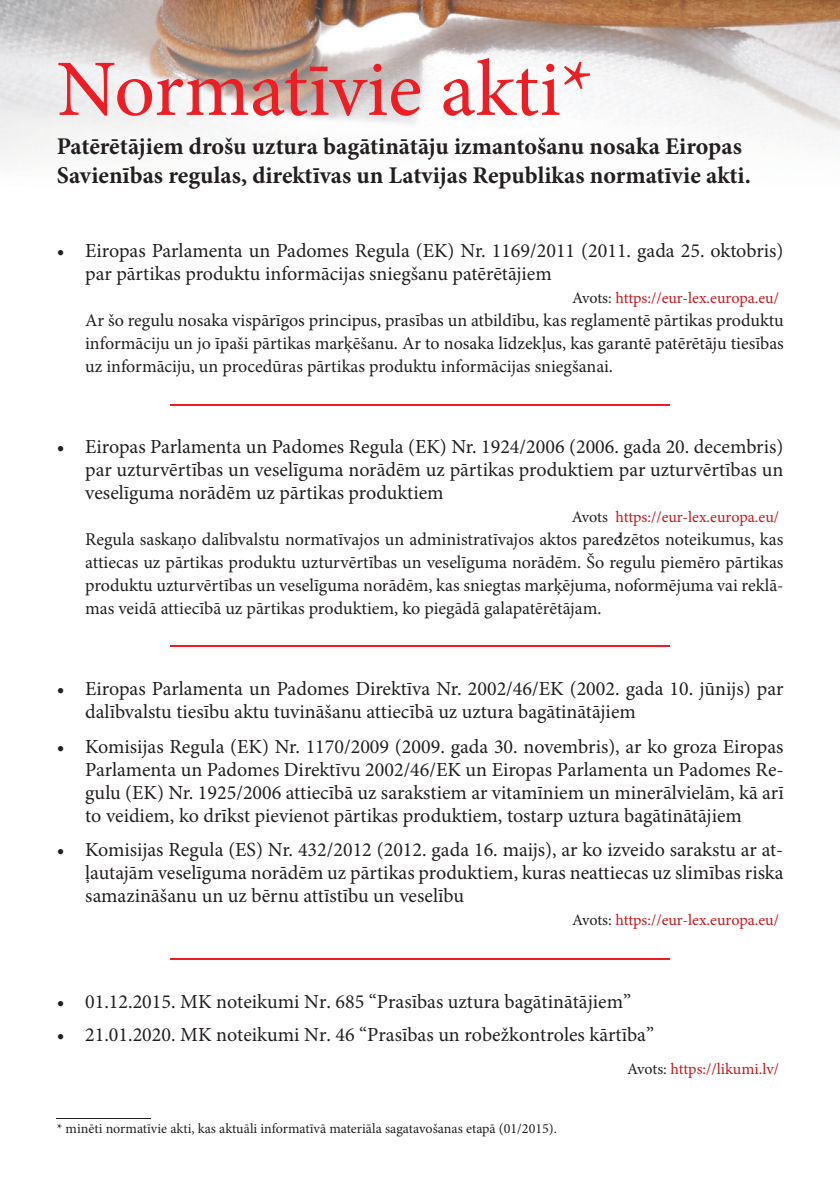
<style>
.page{position:relative;width:840px;height:1191px;background:#fff}
.page>*{position:absolute;margin:0;border:0;box-sizing:border-box;transform-origin:0 0}
.t1{font:80px "Minion Pro";color:#ee1d23}
.t2{font:700 24px/28.8px "Minion Pro";color:#231f20}
.t3{font:20px/23px "Minion Pro";color:#231f20;text-align:justify}
.t4{font:18px/23px "Minion Pro";color:#231f20;text-align:justify}
.t5{font:16px "Minion Pro";color:#c81920}
.t6{font:700 16px "Minion Pro";color:#231f20}
.t7{font:14px "Minion Pro";color:#231f20}
.s1{color:#231f20}
</style>
<div class="page">
<img style="left:0;top:0;width:839px;height:161px">
<hr style="left:170px;top:405px;width:499px;height:1px;background:#ee1d23">
<hr style="left:170px;top:645px;width:499px;height:1px;background:#ee1d23">
<hr style="left:170px;top:958px;width:499px;height:1px;background:#ee1d23">
<hr style="left:57px;top:1117px;width:94px;height:1px;background:#231f20">
<h1 class="t1" style="left:57px;top:36px;width:537px">Normatīvie akti*</h1>
<p class="t2" style="left:57px;top:131px;width:695px">Patērētājiem drošu uztura bagātinātāju izmantošanu nosaka Eiropas<br>Savienības regulas, direktīvas un Latvijas Republikas normatīvie akti.</p>
<p class="t3" style="left:85px;top:239px;width:699px;text-indent:-28px">• Eiropas Parlamenta un Padomes Regula (EK) Nr. 1169/2011 (2011. gada 25. oktobris) par pārtikas produktu informācijas sniegšanu patērētājiem</p>
<p class="t5" style="left:571px;top:287px;width:208px"><span class="s1">Avots:</span> https://eur-lex.europa.eu/</p>
<p class="t4" style="left:85px;top:309px;width:700px">Ar šo regulu nosaka vispārīgos principus, prasības un atbildību, kas reglamentē pārtikas produktu informāciju un jo īpaši pārtikas marķēšanu. Ar to nosaka līdzekļus, kas garantē patērētāju tiesības uz informāciju, un procedūras pārtikas produktu informācijas sniegšanai.</p>
<p class="t3" style="left:85px;top:435px;width:699px;text-indent:-28px">• Eiropas Parlamenta un Padomes Regula (EK) Nr. 1924/2006 (2006. gada 20. decembris) par uzturvērtības un veselīguma norādēm uz pārtikas produktiem par uzturvērtības un veselīguma norādēm uz pārtikas produktiem</p>
<p class="t5" style="left:571px;top:506px;width:209px"><span class="s1">Avots</span> https://eur-lex.europa.eu/</p>
<p class="t4" style="left:85px;top:528px;width:699px">Regula saskaņo dalībvalstu normatīvajos un administratīvajos aktos paredzētos noteikumus, kas attiecas uz pārtikas produktu uzturvērtības un veselīguma norādēm. Šo regulu piemēro pārtikas produktu uzturvērtības un veselīguma norādēm, kas sniegtas marķējuma, noformējuma vai reklā&shy;mas veidā attiecībā uz pārtikas produktiem, ko piegādā galapatērētājam.</p>
<p class="t6" style="left:617px;top:526px;width:6px">:</p>
<p class="t3" style="left:85px;top:677px;width:699px;text-indent:-28px">• Eiropas Parlamenta un Padomes Direktīva Nr. 2002/46/EK (2002. gada 10. jūnijs) par dalībvalstu tiesību aktu tuvināšanu attiecībā uz uztura bagātinātājiem</p>
<p class="t3" style="left:85px;top:735px;width:699px;text-indent:-28px">• Komisijas Regula (EK) Nr. 1170/2009 (2009. gada 30. novembris), ar ko groza Eiropas Parlamenta un Padomes Direktīvu 2002/46/EK un Eiropas Parlamenta un Padomes Re&shy;gulu (EK) Nr. 1925/2006 attiecībā uz sarakstiem ar vitamīniem un minerālvielām, kā arī to veidiem, ko drīkst pievienot pārtikas produktiem, tostarp uztura bagātinātājiem</p>
<p class="t3" style="left:85px;top:838px;width:699px;text-indent:-28px">• Komisijas Regula (ES) Nr. 432/2012 (2012. gada 16. maijs), ar ko izveido sarakstu ar at&shy;ļautajām veselīguma norādēm uz pārtikas produktiem, kuras neattiecas uz slimības riska samazināšanu un uz bērnu attīstību un veselību</p>
<p class="t5" style="left:571px;top:909px;width:208px"><span class="s1">Avots:</span> https://eur-lex.europa.eu/</p>
<p class="t3" style="left:57px;top:989px;width:575px">• 01.12.2015. MK noteikumi Nr. 685 “Prasības uztura bagātinātājiem”</p>
<p class="t3" style="left:57px;top:1023px;width:598px">• 21.01.2020. MK noteikumi Nr. 46 “Prasības un robežkontroles kārtība”</p>
<p class="t5" style="left:627px;top:1058px;width:153px"><span class="s1">Avots:</span> https://likumi.lv/</p>
<p class="t7" style="left:57px;top:1119px;width:501px">* minēti normatīvie akti, kas aktuāli informatīvā materiāla sagatavošanas etapā (01/2015).</p>
</div>
